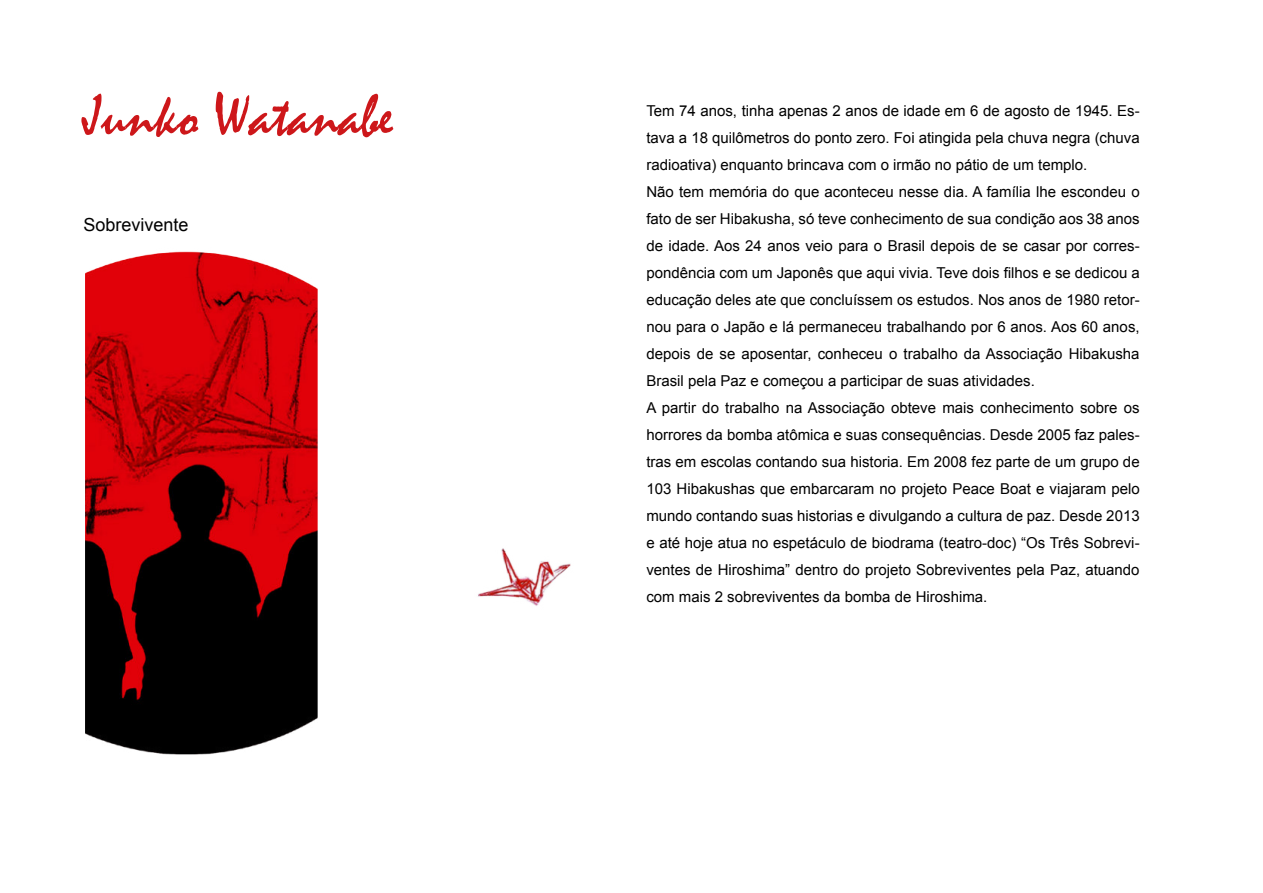
<style>
.page{position:relative;width:1263px;height:893px;background:#fff}
.page>*{position:absolute;margin:0;border:0;box-sizing:border-box;transform-origin:0 0}
.t1{font:60px "Mistral";color:#cd171a}
.t2{font:18px "Arial";color:#000}
.t3{font:15px/27px "Arial";color:#000}
</style>
<div class="page">
<img style="left:478px;top:548px;width:93px;height:58px">
<img style="left:85px;top:251px;width:233px;height:504px">
<h1 class="t1" style="left:84px;top:90px;width:311px">Junko Watanabe</h1>
<p class="t2" style="left:84px;top:218px;width:107px">Sobrevivente</p>
<p class="t3" style="left:646px;top:97px;width:495px">Tem 74 anos, tinha apenas 2 anos de idade em 6 de agosto de 1945. Es&shy;tava a 18 quilômetros do ponto zero. Foi atingida pela chuva negra (chuva radioativa) enquanto brincava com o irmão no pátio de um templo.<br>Não tem memória do que aconteceu nesse dia. A família lhe escondeu o fato de ser Hibakusha, só teve conhecimento de sua condição aos 38 anos de idade. Aos 24 anos veio para o Brasil depois de se casar por corres&shy;pondência com um Japonês que aqui vivia. Teve dois ilhos e se dedicou a educação deles ate que concluíssem os estudos. Nos anos de 1980 retor&shy;nou para o Japão e lá permaneceu trabalhando por 6 anos. Aos 60 anos, depois de se aposentar, conheceu o trabalho da Associação Hibakusha Brasil pela Paz e começou a participar de suas atividades.<br>A partir do trabalho na Associação obteve mais conhecimento sobre os horrores da bomba atômica e suas consequências. Desde 2005 faz pales&shy;tras em escolas contando sua historia. Em 2008 fez parte de um grupo de 103 Hibakushas que embarcaram no projeto Peace Boat e viajaram pelo mundo contando suas historias e divulgando a cultura de paz. Desde 2013 e até hoje atua no espetáculo de biodrama (teatro-doc) “Os Três Sobrevi&shy;ventes de Hiroshima” dentro do projeto Sobreviventes pela Paz, atuando com mais 2 sobreviventes da bomba de Hiroshima.</p>
</div>
